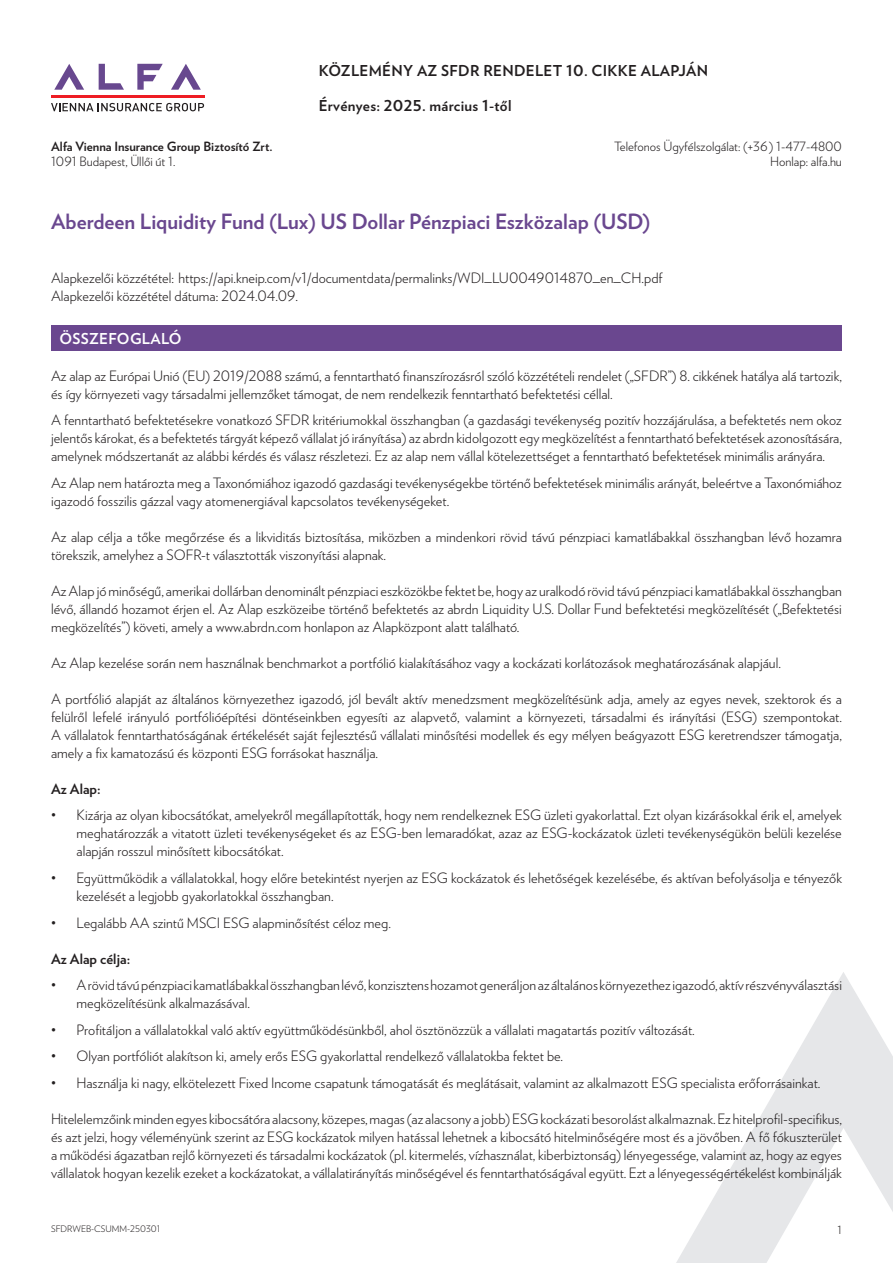
<style>
.page{position:relative;width:893px;height:1263px;background:#fff}
.page>*{position:absolute;margin:0;border:0;box-sizing:border-box;transform-origin:0 0}
.t1{font:700 21px "Verlag";color:#6a478f}
.t2{font:700 15px "Verlag";letter-spacing:.02em;color:#231f20}
.t3{font:700 15px "Verlag";letter-spacing:.02em;color:#fff}
.t4{font:300 14.25px/18px "Verlag";color:#231f20}
.t5{font:700 14.25px "Verlag";color:#231f20}
.t6{font:300 12.75px/15px "Verlag";color:#231f20;text-align:right}
.t7{font:700 12.75px "Verlag";color:#231f20}
.t8{font:300 11.25px "Verlag";color:#231f20}
.t9{font:300 9px "Verlag";color:#231f20}
</style>
<div class="page">
<svg style="left:171px;top:64px;width:30px;height:26px"></svg>
<svg style="left:137px;top:64px;width:26px;height:26px"></svg>
<svg style="left:99px;top:64px;width:25px;height:26px"></svg>
<svg style="left:54px;top:64px;width:30px;height:26px"></svg>
<hr style="left:51px;top:95px;width:153px;height:3px;background:#ee1d23">
<svg style="left:51px;top:103px;width:153px;height:8px"></svg>
<svg style="left:676px;top:972px;width:217px;height:291px"></svg>
<div style="left:51px;top:325px;width:791px;height:26px;background:#6a478f"></div>
<p class="t7" style="left:51px;top:136px;width:223px">Alfa Vienna Insurance Group Biztosító Zrt.</p>
<p class="t6" style="left:51px;top:153px;width:126px">1091 Budapest, Üllői út 1.</p>
<p class="t2" style="left:319px;top:59px;width:391px">KÖZLEMÉNY AZ SFDR RENDELET 10. CIKKE ALAPJÁN</p>
<p class="t2" style="left:319px;top:94px;width:194px">Érvényes: 2025. március 1-től</p>
<p class="t6" style="left:614px;top:138px;width:229px">Telefonos Ügyfélszolgálat: (+36 ) 1-477-4800<br>Honlap: alfa.hu</p>
<h1 class="t1" style="left:51px;top:205px;width:601px">Aberdeen Liquidity Fund (Lux) US Dollar Pénzpiaci Eszközalap (USD)</h1>
<p class="t4" style="left:51px;top:268px;width:613px">Alapkezelői közzététel: https://api.kneip.com/v1/documentdata/permalinks/WDI_LU0049014870_en_CH.pdf<br>Alapkezelői közzététel dátuma: 2024.04.09.</p>
<p class="t3" style="left:60px;top:327px;width:124px">ÖSSZEFOGLALÓ</p>
<p class="t4" style="left:51px;top:366px;width:792px">Az alap az Európai Unió (EU) 2019/2088 számú, a fenntartható finanszírozásról szóló közzétételi rendelet („SFDR”) 8. cikkének hatálya alá tartozik, és így környezeti vagy társadalmi jellemzőket támogat, de nem rendelkezik fenntartható befektetési céllal.</p>
<p class="t4" style="left:51px;top:410px;width:792px;text-align:justify">A fenntartható befektetésekre vonatkozó SFDR kritériumokkal összhangban (a gazdasági tevékenység pozitív hozzájárulása, a befektetés nem okoz jelentős károkat, és a befektetés tárgyát képező vállalat jó irányítása) az abrdn kidolgozott egy megközelítést a fenntartható befektetések azonosítására, amelynek módszertanát az alábbi kérdés és válasz részletezi. Ez az alap nem vállal kötelezettséget a fenntartható befektetések minimális arányára.</p>
<p class="t4" style="left:51px;top:473px;width:792px">Az Alap nem határozta meg a Taxonómiához igazodó gazdasági tevékenységekbe történő befektetések minimális arányát, beleértve a Taxonómiához igazodó fosszilis gázzal vagy atomenergiával kapcsolatos tevékenységeket.</p>
<p class="t4" style="left:51px;top:527px;width:792px">Az alap célja a tőke megőrzése és a likviditás biztosítása, miközben a mindenkori rövid távú pénzpiaci kamatlábakkal összhangban lévő hozamra törekszik, amelyhez a SOFR-t választották viszonyítási alapnak.</p>
<p class="t4" style="left:51px;top:581px;width:792px;text-align:justify">Az Alap jó minőségű, amerikai dollárban denominált pénzpiaci eszközökbe fektet be, hogy az uralkodó rövid távú pénzpiaci kamatlábakkal összhangban lévő, állandó hozamot érjen el. Az Alap eszközeibe történő befektetés az abrdn Liquidity U.S. Dollar Fund befektetési megközelítését („Befektetési megközelítés”) követi, amely a www.abrdn.com honlapon az Alapközpont alatt található.</p>
<p class="t4" style="left:51px;top:653px;width:731px">Az Alap kezelése során nem használnak benchmarkot a portfólió kialakításához vagy a kockázati korlátozások meghatározásának alapjául.</p>
<p class="t4" style="left:51px;top:689px;width:792px;text-align:justify">A portfólió alapját az általános környezethez igazodó, jól bevált aktív menedzsment megközelítésünk adja, amely az egyes nevek, szektorok és a felülről lefelé irányuló portfólióépítési döntéseinkben egyesíti az alapvető, valamint a környezeti, társadalmi és irányítási (ESG) szempontokat.<br>A vállalatok fenntarthatóságának értékelését saját fejlesztésű vállalati minősítési modellek és egy mélyen beágyazott ESG keretrendszer támogatja, amely a fix kamatozású és központi ESG forrásokat használja.</p>
<p class="t5" style="left:51px;top:778px;width:51px">Az Alap:</p>
<p class="t4" style="left:77px;top:805px;width:767px;text-align:justify;text-indent:-26px">• Kizárja az olyan kibocsátókat, amelyekről megállapították, hogy nem rendelkeznek ESG üzleti gyakorlattal. Ezt olyan kizárásokkal érik el, amelyek meghatározzák a vitatott üzleti tevékenységeket és az ESG-ben lemaradókat, azaz az ESG-kockázatok üzleti tevékenységükön belüli kezelése alapján rosszul minősített kibocsátókat.</p>
<p class="t4" style="left:77px;top:868px;width:767px;text-indent:-26px">• Együttműködik a vállalatokkal, hogy előre betekintést nyerjen az ESG kockázatok és lehetőségek kezelésébe, és aktívan befolyásolja e tényezők kezelését a legjobb gyakorlatokkal összhangban.</p>
<p class="t4" style="left:51px;top:912px;width:341px">• Legalább AA szintű MSCI ESG alapminősítést céloz meg.</p>
<p class="t5" style="left:51px;top:947px;width:81px">Az Alap célja:</p>
<p class="t4" style="left:77px;top:975px;width:767px;text-indent:-26px">• A rövid távú pénzpiaci kamatlábakkal összhangban lévő, konzisztens hozamot generáljon az általános környezethez igazodó, aktív részvényválasztási megközelítésünk alkalmazásával.</p>
<p class="t4" style="left:51px;top:1019px;width:645px">• Profitáljon a vállalatokkal való aktív együttműködésünkből, ahol ösztönözzük a vállalati magatartás pozitív változását.</p>
<p class="t4" style="left:51px;top:1046px;width:514px">• Olyan portfóliót alakítson ki, amely erős ESG gyakorlattal rendelkező vállalatokba fektet be.</p>
<p class="t4" style="left:51px;top:1072px;width:771px">• Használja ki nagy, elkötelezett Fixed Income csapatunk támogatását és meglátásait, valamint az alkalmazott ESG specialista erőforrásainkat.</p>
<p class="t4" style="left:51px;top:1108px;width:792px;text-align:justify">Hitelelemzőink minden egyes kibocsátóra alacsony, közepes, magas (az alacsony a jobb) ESG kockázati besorolást alkalmaznak. Ez hitelprofil-specifikus, és azt jelzi, hogy véleményünk szerint az ESG kockázatok milyen hatással lehetnek a kibocsátó hitelminőségére most és a jövőben. A fő fókuszterület a működési ágazatban rejlő környezeti és társadalmi kockázatok (pl. kitermelés, vízhasználat, kiberbiztonság) lényegessége, valamint az, hogy az egyes vállalatok hogyan kezelik ezeket a kockázatokat, a vállalatirányítás minőségével és fenntarthatóságával együtt. Ezt a lényegességértékelést kombinálják</p>
<p class="t9" style="left:51px;top:1222px;width:111px">SFDRWEB-CSUMM-250301</p>
<p class="t8" style="left:838px;top:1221px;width:6px">1</p>
</div>
